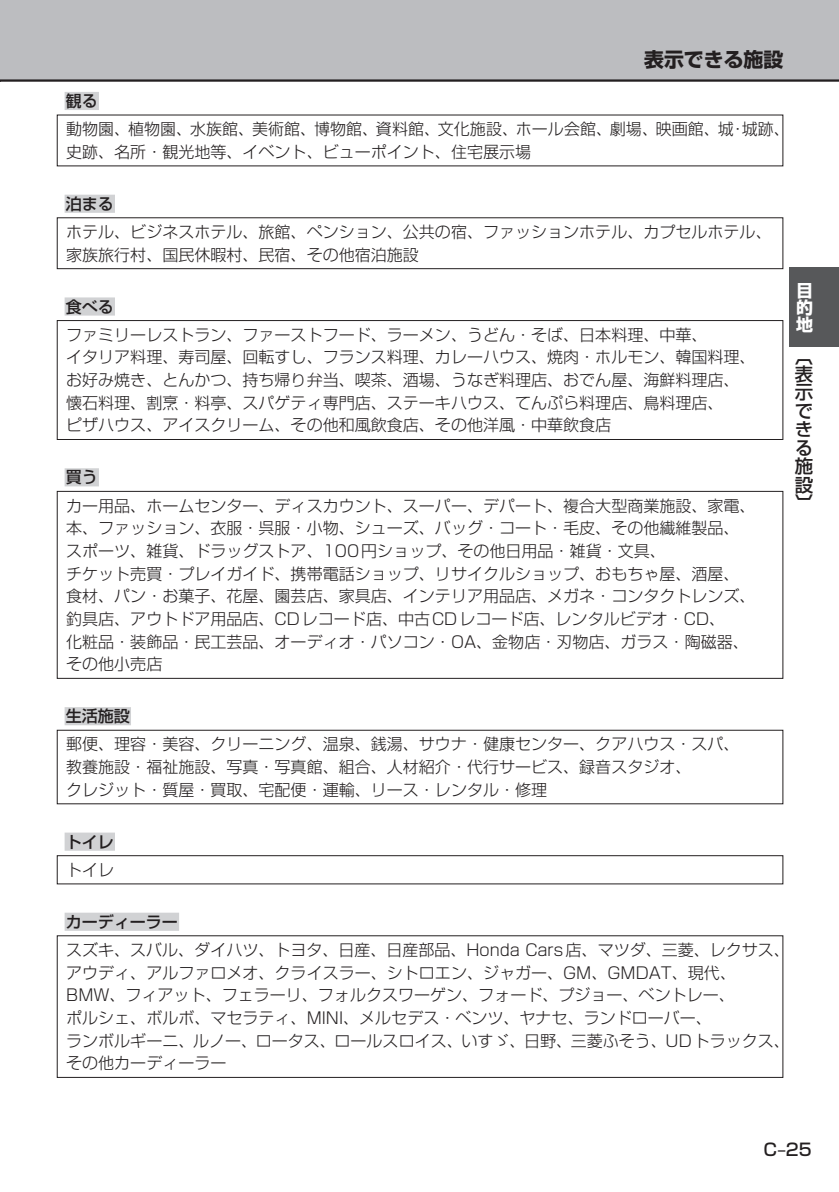
<style>
.page{position:relative;width:839px;height:1192px;background:#fff}
.page>*{position:absolute;margin:0;border:0;box-sizing:border-box;transform-origin:0 0}
.t1{font:19.8px "Shin Go Pro Bold 90 msp RKSJ H";color:#231f20}
.t2{font:18.4px/18.4px "Shin Go Pro Medium 90 msp RKSJ H";color:#231f20;text-align:justify}
.t3{font:17px "Shin Go Pro Medium 90 msp RKSJ H";color:#231f20}
.t4{font:17px/17px "Shin Go Pro Bold 90 msp RKSJ H";color:#fff;text-align:justify}
.t5{font:16px/22.6px "Shin Go Pro Light 90 msp RKSJ H";color:#231f20}
.t6{font:16px "Shin Go Pro Medium 90 msp RKSJ H";color:#231f20}
</style>
<div class="page">
<div style="left:0;top:0;width:838px;height:81px;background:#bcbdc0"></div>
<hr style="left:0;top:79px;width:838px;height:3px;background:#231f20">
<div style="left:788px;top:268px;width:50px;height:79px;background:#57585a"></div>
<div style="left:65px;top:832px;width:50px;height:19px;background:#d1d2d4"></div>
<div style="left:57px;top:855px;width:725px;height:29px;border:1px solid #231f20"></div>
<div style="left:65px;top:92px;width:34px;height:18px;background:#d1d2d4"></div>
<div style="left:65px;top:707px;width:66px;height:18px;background:#d1d2d4"></div>
<div style="left:57px;top:730px;width:725px;height:74px;border:1px solid #231f20"></div>
<div style="left:65px;top:195px;width:50px;height:18px;background:#d1d2d4"></div>
<div style="left:57px;top:217px;width:725px;height:52px;border:1px solid #231f20"></div>
<div style="left:65px;top:297px;width:50px;height:19px;background:#d1d2d4"></div>
<div style="left:57px;top:320px;width:725px;height:120px;border:1px solid #231f20"></div>
<div style="left:65px;top:468px;width:34px;height:18px;background:#d1d2d4"></div>
<div style="left:57px;top:491px;width:725px;height:188px;border:1px solid #231f20"></div>
<div style="left:65px;top:913px;width:114px;height:18px;background:#d1d2d4"></div>
<div style="left:57px;top:935px;width:725px;height:143px;border:1px solid #231f20"></div>
<p class="t1" style="left:644px;top:52px;width:140px">表示できる施設</p>
<p class="t6" style="left:66px;top:95px;width:34px">観る</p>
<p class="t5" style="left:66px;top:120px;width:724px">動物園、植物園、水族館、美術館、博物館、資料館、文化施設、ホール会館、劇場、映画館、城・城跡、史跡、名所・観光地等、イベント、ビューポイント、住宅展示場</p>
<p class="t6" style="left:66px;top:198px;width:50px">泊まる</p>
<p class="t5" style="left:66px;top:223px;width:706px">ホテル、ビジネスホテル、旅館、ペンション、公共の宿、ファッションホテル、カプセルホテル、家族旅行村、国民休暇村、民宿、その他宿泊施設</p>
<p class="t6" style="left:66px;top:300px;width:50px">食べる</p>
<p class="t5" style="left:66px;top:326px;width:690px">ファミリーレストラン、ファーストフード、ラーメン、うどん・そば、日本料理、中華、<br>イタリア料理、寿司屋、回転すし、フランス料理、カレーハウス、焼肉・ホルモン、韓国料理、お好み焼き、とんかつ、持ち帰り弁当、喫茶、酒場、うなぎ料理店、おでん屋、海鮮料理店、懐石料理、割烹・料亭、スパゲティ専門店、ステーキハウス、てんぷら料理店、鳥料理店、<br>ピザハウス、アイスクリーム、その他和風飲食店、その他洋風・中華飲食店</p>
<p class="t6" style="left:66px;top:471px;width:34px">買う</p>
<p class="t5" style="left:66px;top:496px;width:690px">カー用品、ホームセンター、ディスカウント、スーパー、デパート、複合大型商業施設、家電、本、ファッション、衣服・呉服・小物、シューズ、バッグ・コート・毛皮、その他繊維製品、スポーツ、雑貨、ドラッグストア、100円ショップ、その他日用品・雑貨・文具、<br>チケット売買・プレイガイド、携帯電話ショップ、リサイクルショップ、おもちゃ屋、酒屋、食材、パン・お菓子、花屋、園芸店、家具店、インテリア用品店、メガネ・コンタクトレンズ、釣具店、アウトドア用品店、CDレコード店、中古CDレコード店、レンタルビデオ・CD、<br>化粧品・装飾品・民工芸品、オーディオ・パソコン・OA、金物店・刃物店、ガラス・陶磁器、その他小売店</p>
<p class="t6" style="left:66px;top:710px;width:66px">生活施設</p>
<p class="t5" style="left:66px;top:735px;width:674px">郵便、理容・美容、クリーニング、温泉、銭湯、サウナ・健康センター、クアハウス・スパ、教養施設・福祉施設、写真・写真館、組合、人材紹介・代行サービス、録音スタジオ、<br>クレジット・質屋・買取、宅配便・運輸、リース・レンタル・修理</p>
<p class="t6" style="left:66px;top:835px;width:50px">トイレ</p>
<p class="t5" style="left:66px;top:861px;width:50px">トイレ</p>
<p class="t6" style="left:66px;top:916px;width:114px">カーディーラー</p>
<p class="t5" style="left:66px;top:941px;width:724px">スズキ、スバル、ダイハツ、トヨタ、日産、日産部品、Honda Cars店、マツダ、三菱、レクサス、アウディ、アルファロメオ、クライスラー、シトロエン、ジャガー、GM、GMDAT、現代、<br>BMW、フィアット、フェラーリ、フォルクスワーゲン、フォード、プジョー、ベントレー、<br>ポルシェ、ボルボ、マセラティ、MINI、メルセデス・ベンツ、ヤナセ、ランドローバー、<br>ランボルギーニ、ルノー、ロータス、ロールスロイス、いすゞ、日野、三菱ふそう、UDトラックス、その他カーディーラー</p>
<p class="t4" style="left:795px;top:284px;width:18px">目的地</p>
<p class="t2" style="left:794px;top:349px;width:20px">〔表示できる施設〕</p>
<p class="t3" style="left:763px;top:1143px;width:50px">C‒25</p>
</div>
